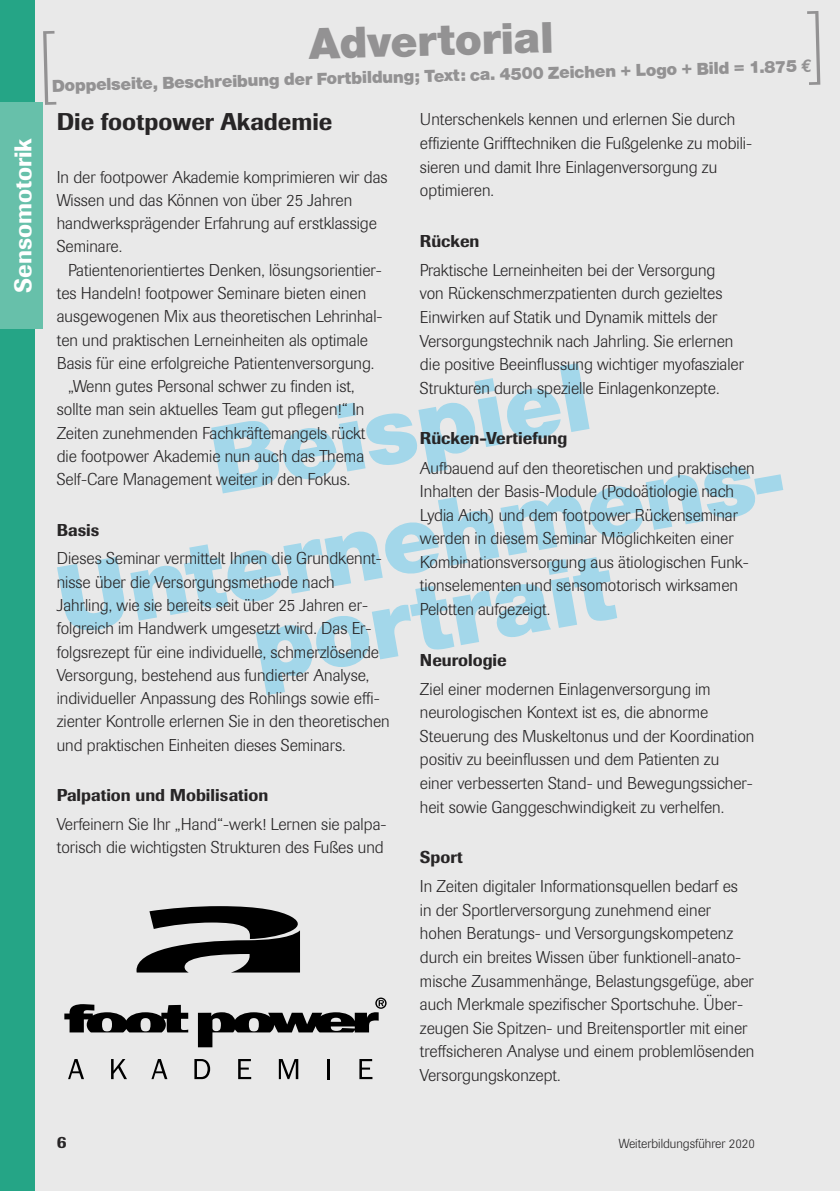
<style>
.page{position:relative;width:840px;height:1191px;background:#fff}
.page>*{position:absolute;margin:0;border:0;box-sizing:border-box;transform-origin:0 0}
.t1{font:900 46px "Nimbus Sans Novus T";color:#939293}
.t2{font:500 24px "Imago";color:#272526}
.t3{font:500 24px "Imago";color:#fff}
.t4{font:900 18px "Nimbus Sans Novus T";color:#939293}
.t5{font:300 17px/23.6px "Imago";color:#272526}
.t6{font:500 17px "Imago";color:#272526}
.t7{font:300 13px "Imago";color:#272526}
</style>
<div class="page">
<div style="left:0;top:0;width:839px;height:1191px;background:#e9e9e9"></div>
<div style="left:0;top:0;width:34px;height:1191px;background:#25a586"></div>
<div style="left:0;top:102px;width:43px;height:227px;background:#67c0aa"></div>
<svg style="left:211px;top:363px;width:378px;height:101px"></svg>
<svg style="left:57px;top:464px;width:725px;height:167px"></svg>
<svg style="left:255px;top:557px;width:362px;height:138px"></svg>
<svg style="left:64px;top:1004px;width:124px;height:28px"></svg>
<svg style="left:198px;top:997px;width:188px;height:50px"></svg>
<svg style="left:68px;top:1059px;width:16px;height:20px"></svg>
<svg style="left:111px;top:1059px;width:16px;height:20px"></svg>
<svg style="left:151px;top:1059px;width:16px;height:20px"></svg>
<svg style="left:194px;top:1059px;width:16px;height:20px"></svg>
<svg style="left:238px;top:1059px;width:13px;height:20px"></svg>
<svg style="left:279px;top:1059px;width:19px;height:20px"></svg>
<hr style="left:327px;top:1059px;width:3px;height:20px;background:#000">
<svg style="left:359px;top:1059px;width:13px;height:20px"></svg>
<svg style="left:136px;top:906px;width:164px;height:66px"></svg>
<h2 class="t3" style="left:15px;top:293px;width:156px;rotate:-90deg">Sensomotorik</h2>
<h1 class="t1" style="left:308px;top:15px;width:246px;rotate:-1deg">Advertorial</h1>
<p class="t4" style="left:52px;top:72px;width:761px;rotate:-1deg">Doppelseite, Beschreibung der Fortbildung; Text: ca. 4500 Zeichen + Logo + Bild = 1.875 <sup>€</sup></p>
<h2 class="t2" style="left:57px;top:113px;width:277px">Die footpower Akademie</h2>
<p class="t5" style="left:57px;top:167px;width:332px">In der footpower Akademie komprimieren wir das Wissen und das Können von über 25 Jahren handwerksprägender Erfahrung auf erstklassige Seminare.</p>
<p class="t5" style="left:68px;top:260px;width:315px">Patientenorientiertes Denken, lösungsorientier-</p>
<p class="t5" style="left:57px;top:283px;width:311px">tes Handeln! footpower Seminare bieten einen</p>
<p class="t5" style="left:57px;top:306px;width:327px">ausgewogenen Mix aus theoretischen Lehrinhal-</p>
<p class="t5" style="left:57px;top:329px;width:312px">ten und praktischen Lerneinheiten als optimale</p>
<p class="t5" style="left:57px;top:353px;width:319px">Basis für eine erfolgreiche Patientenversorgung.</p>
<p class="t5" style="left:68px;top:376px;width:288px">„Wenn gutes Personal schwer zu finden ist,</p>
<p class="t5" style="left:57px;top:399px;width:309px">sollte man sein aktuelles Team gut pflegen!“ In</p>
<p class="t5" style="left:57px;top:422px;width:310px">Zeiten zunehmenden Fachkräftemangels rückt</p>
<p class="t5" style="left:57px;top:446px;width:309px">die footpower Akademie nun auch das Thema</p>
<p class="t5" style="left:57px;top:469px;width:295px">Self-Care Management weiter in den Fokus.</p>
<p class="t6" style="left:57px;top:523px;width:44px">Basis</p>
<p class="t5" style="left:57px;top:548px;width:334px">Dieses Seminar vermittelt Ihnen die Grundkennt&shy;nisse über die Versorgungsmethode nach Jahrling, wie sie bereits seit über 25 Jahren er&shy;folgreich im Handwerk umgesetzt wird. Das Er&shy;folgsrezept für eine individuelle, schmerzlösende Versorgung, bestehend aus fundierter Analyse, individueller Anpassung des Rohlings sowie effi&shy;zienter Kontrolle erlernen Sie in den theoretischen und praktischen Einheiten dieses Seminars.</p>
<p class="t6" style="left:57px;top:789px;width:213px">Palpation und Mobilisation</p>
<p class="t5" style="left:57px;top:814px;width:331px">Verfeinern Sie Ihr „Hand“-werk! Lernen sie palpa&shy;torisch die wichtigsten Strukturen des Fußes und</p>
<p class="t5" style="left:420px;top:109px;width:333px">Unterschenkels kennen und erlernen Sie durch effiziente Grifftechniken die Fußgelenke zu mobili&shy;sieren und damit Ihre Einlagenversorgung zu optimieren.</p>
<p class="t6" style="left:420px;top:235px;width:61px">Rücken</p>
<p class="t5" style="left:420px;top:260px;width:325px">Praktische Lerneinheiten bei der Versorgung<br>von Rückenschmerzpatienten durch gezieltes Einwirken auf Statik und Dynamik mittels der Versorgungstechnik nach Jahrling. Sie erlernen die positive Beeinflussung wichtiger myofaszialer Strukturen durch spezielle Einlagenkonzepte.</p>
<p class="t6" style="left:420px;top:432px;width:149px">Rücken-Vertiefung</p>
<p class="t5" style="left:420px;top:457px;width:336px">Aufbauend auf den theoretischen und praktischen Inhalten der Basis-Module (Podoätiologie nach Lydia Aich) und dem footpower Rückenseminar werden in diesem Seminar Möglichkeiten einer Kombinationsversorgung aus ätiologischen Funk&shy;tionselementen und sensomotorisch wirksamen Pelotten aufgezeigt.</p>
<p class="t6" style="left:420px;top:653px;width:88px">Neurologie</p>
<p class="t5" style="left:420px;top:678px;width:336px">Ziel einer modernen Einlagenversorgung im neurologischen Kontext ist es, die abnorme Steuerung des Muskeltonus und der Koordination positiv zu beeinflussen und dem Patienten zu einer verbesserten Stand- und Bewegungssicher&shy;heit sowie Ganggeschwindigkeit zu verhelfen.</p>
<p class="t6" style="left:420px;top:851px;width:44px">Sport</p>
<p class="t5" style="left:420px;top:876px;width:336px">In Zeiten digitaler Informationsquellen bedarf es<br>in der Sportlerversorgung zunehmend einer hohen Beratungs- und Versorgungskompetenz durch ein breites Wissen über funktionell-anato&shy;mische Zusammenhänge, Belastungsgefüge, aber auch Merkmale spezifischer Sportschuhe. Über&shy;zeugen Sie Spitzen- und Breitensportler mit einer treffsicheren Analyse und einem problemlösenden Versorgungskonzept.</p>
<p class="t6" style="left:57px;top:1135px;width:11px">6</p>
<p class="t7" style="left:618px;top:1138px;width:137px">Weiterbildungsführer 2020</p>
</div>
